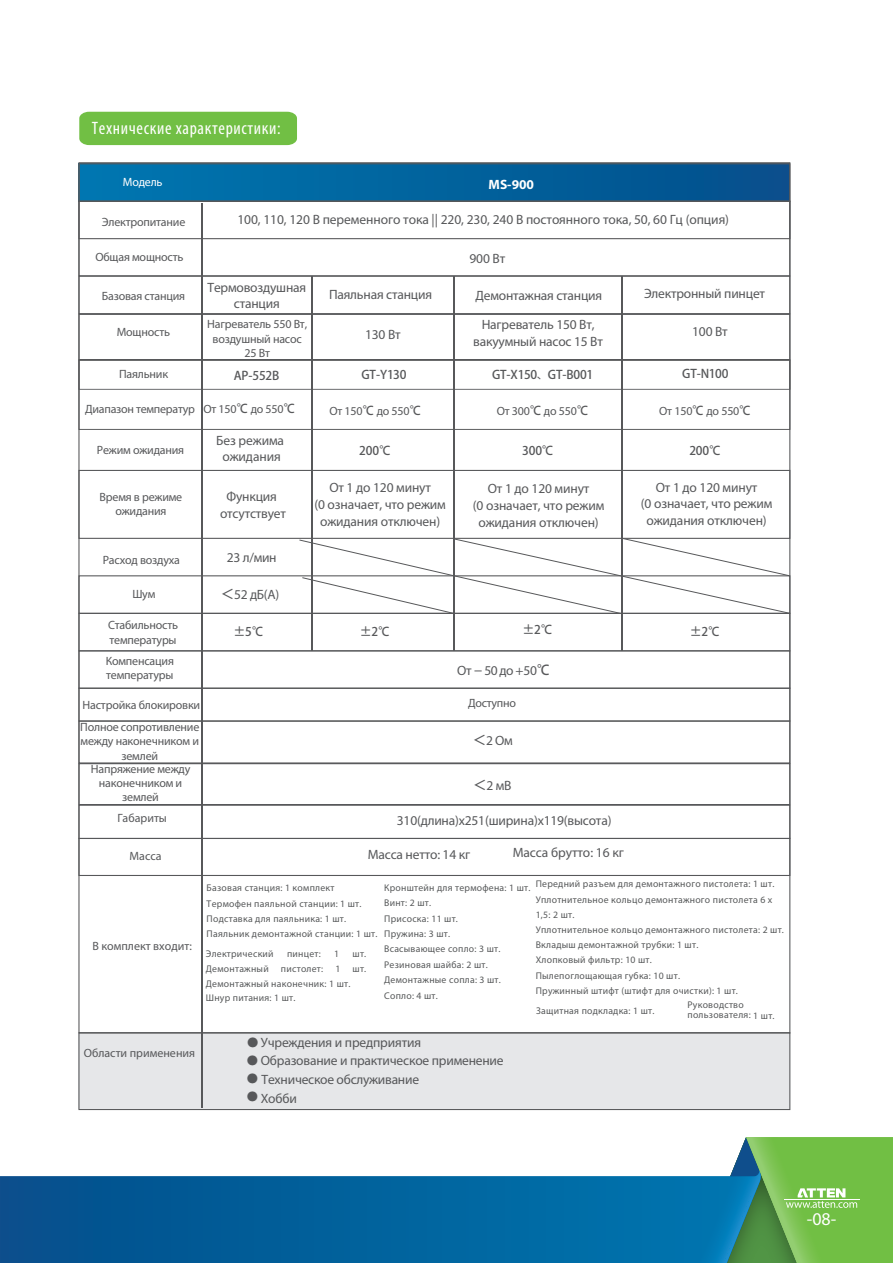
<style>
.page{position:relative;width:893px;height:1263px;background:#fff}
.page>*{position:absolute;margin:0;border:0;box-sizing:border-box;transform-origin:0 0}
.t1{font:condensed 18px "Myriad Pro";letter-spacing:.035em;color:#fff}
.t2{font:18px "Myriad Pro";color:#fff}
.t3{font:13.5px/16.8px "Myriad Pro";letter-spacing:-.015em;color:#57585a;text-align:center}
.t4{font:700 13.5px "Myriad Pro";color:#fff}
.t5{font:12px/14.4px "Myriad Pro";letter-spacing:-.015em;color:#57585a;text-align:center}
.t6{font:12px "Source Han Sans CN Regular G Bpc EUC H";letter-spacing:-.015em;color:#57585a}
.t7{font:12px "Myriad Pro";letter-spacing:-.015em;color:#fff}
.t8{font:9.75px/15.5px "Myriad Pro";letter-spacing:.025em;color:#57595a}
.s1{font-family:"Source Han Sans CN Regular G Bpc EUC H"}
.s2{font-family:"Source Han Sans CN Regular G Bpc EUC H";font-size:12px}
</style>
<div class="page">
<div style="left:79px;top:1034px;width:711px;height:75px;background:#e6e7e9"></div>
<div style="left:79px;top:112px;width:218px;height:33px;background:#71bf44"></div>
<svg style="left:0;top:1176px;width:648px;height:87px;background:#02609b"></svg>
<svg style="left:648px;top:1137px;width:245px;height:126px;background:#60ab7e"></svg>
<hr style="left:311px;top:276px;width:1px;height:375px;background:#57585a">
<hr style="left:453px;top:276px;width:1px;height:375px;background:#57585a">
<hr style="left:621px;top:276px;width:1px;height:375px;background:#57585a">
<div style="left:79px;top:164px;width:711px;height:37px;background:linear-gradient(to right,#0077b0,#044f8b)"></div>
<div style="left:78px;top:163px;width:712px;height:39px;border:1px solid #57585a"></div>
<div style="left:78px;top:201px;width:712px;height:38px;border:1px solid #57585a"></div>
<div style="left:78px;top:201px;width:712px;height:75px;border:1px solid #57585a"></div>
<div style="left:78px;top:276px;width:712px;height:38px;border:1px solid #57585a"></div>
<div style="left:78px;top:314px;width:712px;height:46px;border:1px solid #57585a"></div>
<div style="left:78px;top:360px;width:712px;height:30px;border:1px solid #57585a"></div>
<div style="left:78px;top:359px;width:712px;height:71px;border:1px solid #57585a"></div>
<div style="left:78px;top:470px;width:712px;height:69px;border:1px solid #57585a"></div>
<div style="left:78px;top:575px;width:712px;height:39px;border:1px solid #57585a"></div>
<div style="left:78px;top:650px;width:712px;height:39px;border:1px solid #57585a"></div>
<div style="left:78px;top:687px;width:712px;height:35px;border:1px solid #57585a"></div>
<div style="left:78px;top:720px;width:712px;height:44px;border:1px solid #57585a"></div>
<div style="left:78px;top:763px;width:712px;height:42px;border:1px solid #57585a"></div>
<hr style="left:202px;top:203px;width:1px;height:905px;background:#57585a">
<div style="left:78px;top:805px;width:712px;height:34px;border:1px solid #57585a"></div>
<div style="left:78px;top:838px;width:712px;height:195px;border:1px solid #57585a"></div>
<div style="left:78px;top:1032px;width:712px;height:78px;border:1px solid #57585a"></div>
<svg style="left:299px;top:538px;width:491px;height:76px"></svg>
<h1 class="t1" style="left:92px;top:117px;width:190px">Технические характеристики:</h1>
<p class="t7" style="left:123px;top:175px;width:41px">Модель</p>
<h2 class="t4" style="left:489px;top:176px;width:47px">MS-900</h2>
<p class="t5" style="left:102px;top:214px;width:85px">Электропитание</p>
<h2 class="t3" style="left:237px;top:211px;width:493px">100, 110, 120 В переменного тока || 220, 230, 240 В постоянного тока, 50, 60 Гц (опция)</h2>
<p class="t5" style="left:95px;top:250px;width:90px">Общая мощность</p>
<p class="t3" style="left:469px;top:250px;width:37px">900 Вт</p>
<p class="t5" style="left:102px;top:289px;width:85px">Базовая станция</p>
<p class="t5" style="left:117px;top:325px;width:55px">Мощность</p>
<h2 class="t3" style="left:207px;top:279px;width:100px;line-height:16.2px">Термовоздушная станция</h2>
<p class="t5" style="left:207px;top:317px;width:101px">Нагреватель 550 Вт, воздушный насос<br>25 Вт</p>
<h2 class="t3" style="left:329px;top:286px;width:105px">Паяльная станция</h2>
<h2 class="t3" style="left:365px;top:326px;width:37px">130 Вт</h2>
<h2 class="t3" style="left:475px;top:286px;width:128px">Демонтажная станция</h2>
<h2 class="t3" style="left:473px;top:317px;width:131px;line-height:16.2px">Нагреватель 150 Вт, вакуумный насос 15 Вт</h2>
<h2 class="t3" style="left:644px;top:285px;width:123px">Электронный пинцет</h2>
<h2 class="t3" style="left:692px;top:323px;width:37px">100 Вт</h2>
<p class="t5" style="left:119px;top:367px;width:51px">Паяльник</p>
<p class="t6" style="left:234px;top:369px;width:47px">AP-552B</p>
<p class="t6" style="left:361px;top:367px;width:47px">GT-Y130</p>
<p class="t6" style="left:492px;top:368px;width:103px">GT-X150、GT-B001</p>
<p class="t6" style="left:682px;top:366px;width:48px">GT-N100</p>
<p class="t5" style="left:85px;top:401px;width:111px">Диапазон температур</p>
<p class="t5" style="left:97px;top:442px;width:89px">Режим ожидания</p>
<p class="t5" style="left:100px;top:489px;width:84px">Время в режиме ожидания</p>
<p class="t5" style="left:203px;top:402px;width:94px">От 150<span class="s1">℃</span> до 550<span class="s1">℃</span></p>
<p class="t3" style="left:216px;top:432px;width:69px;line-height:16.2px">Без режима ожидания</p>
<p class="t6" style="left:359px;top:443px;width:33px">200℃</p>
<p class="t3" style="left:314px;top:479px;width:133px">От 1 до 120 минут<br>(0 означает, что режим ожидания отключен)</p>
<p class="t5" style="left:329px;top:404px;width:94px">От 150<span class="s1">℃</span> до 550<span class="s1">℃</span></p>
<p class="t5" style="left:497px;top:404px;width:94px">От 300<span class="s1">℃</span> до 550<span class="s1">℃</span></p>
<p class="t5" style="left:659px;top:404px;width:94px">От 150<span class="s1">℃</span> до 550<span class="s1">℃</span></p>
<p class="t6" style="left:522px;top:443px;width:33px">300℃</p>
<p class="t6" style="left:689px;top:443px;width:33px">200℃</p>
<h2 class="t3" style="left:641px;top:478px;width:133px">От 1 до 120 минут<br>(0 означает, что режим ожидания отключен)</h2>
<h2 class="t3" style="left:473px;top:480px;width:133px">От 1 до 120 минут<br>(0 означает, что режим ожидания отключен)</h2>
<p class="t3" style="left:220px;top:488px;width:68px;line-height:16.2px">Функция отсутствует</p>
<p class="t5" style="left:103px;top:552px;width:79px">Расход воздуха</p>
<p class="t5" style="left:132px;top:587px;width:25px">Шум</p>
<p class="t5" style="left:108px;top:618px;width:72px;text-align:left">Стабильность температуры</p>
<p class="t5" style="left:106px;top:654px;width:70px;text-align:left">Компенсация температуры</p>
<p class="t5" style="left:80px;top:694px;width:121px;line-height:22px;text-align:left">Настройка блокировки<br>Полное сопротивление</p>
<p class="t5" style="left:81px;top:734px;width:120px">между наконечником и землей</p>
<p class="t5" style="left:91px;top:761px;width:101px">Напряжение между наконечником и землей</p>
<p class="t5" style="left:117px;top:811px;width:51px">Габариты</p>
<p class="t5" style="left:130px;top:848px;width:33px">Масса</p>
<p class="t3" style="left:227px;top:548px;width:51px">23 л/мин</p>
<p class="t3" style="left:221px;top:586px;width:60px"><span class="s1">＜</span>52 дБ(А)</p>
<p class="t6" style="left:234px;top:624px;width:32px">±5℃</p>
<p class="t6" style="left:360px;top:624px;width:32px">±2℃</p>
<p class="t6" style="left:690px;top:624px;width:32px">±2℃</p>
<p class="t6" style="left:523px;top:622px;width:32px">±2℃</p>
<p class="t3" style="left:457px;top:662px;width:95px">От<span class="s1">﹣</span>50 до +50<span class="s1">℃</span></p>
<p class="t5" style="left:468px;top:696px;width:49px">Доступно</p>
<p class="t3" style="left:473px;top:732px;width:41px"><span class="s1">＜</span>2 Ом</p>
<p class="t3" style="left:473px;top:777px;width:40px"><span class="s1">＜</span>2 мВ</p>
<p class="t3" style="left:397px;top:812px;width:216px">310(длина)x251(ширина)x119(высота)</p>
<p class="t3" style="left:368px;top:846px;width:104px">Масса нетто: 14 кг</p>
<p class="t3" style="left:513px;top:844px;width:113px">Масса брутто: 16 кг</p>
<p class="t5" style="left:92px;top:938px;width:101px">В комплект входит:</p>
<p class="t5" style="left:84px;top:1045px;width:113px">Области применения</p>
<p class="t8" style="left:384px;top:880px;width:148px">Кронштейн для термофена: 1 шт.<br>Винт: 2 шт.<br>Присоска: 11 шт.<br>Пружина: 3 шт.<br>Всасывающее сопло: 3 шт.<br>Резиновая шайба: 2 шт.<br>Демонтажные сопла: 3 шт.<br>Сопло: 4 шт.</p>
<p class="t8" style="left:536px;top:876px;width:250px">Передний разъем для демонтажного пистолета: 1 шт.<br>Уплотнительное кольцо демонтажного пистолета 6 х 1,5: 2 шт.<br>Уплотнительное кольцо демонтажного пистолета: 2 шт.<br>Вкладыш демонтажной трубки: 1 шт.<br>Хлопковый фильтр: 10 шт.<br>Пылепоглощающая губка: 10 шт.<br>Пружинный штифт (штифт для очистки): 1 шт.</p>
<p class="t8" style="left:536px;top:1003px;width:120px">Защитная подкладка: 1 шт.</p>
<p class="t8" style="left:207px;top:880px;width:172px">Базовая станция: 1 комплект<br>Термофен паяльной станции: 1 шт.<br>Подставка для паяльника: 1 шт.<br>Паяльник демонтажной станции: 1 шт.</p>
<p class="t8" style="left:206px;top:946px;width:69px">Электрический</p>
<p class="t8" style="left:287px;top:946px;width:35px">пинцет:</p>
<p class="t8" style="left:334px;top:946px;width:7px">1</p>
<p class="t8" style="left:206px;top:947px;width:162px;line-height:14.7px;text-indent:147px">шт.<br>Демонтажный пистолет: 1 шт.<br>Демонтажный наконечник: 1 шт.<br>Шнур питания: 1 шт.</p>
<p class="t8" style="left:687px;top:1000px;width:89px;line-height:9.8px">Руководство пользователя: 1 шт.</p>
<p class="t6" style="left:247px;top:1035px;width:13px">●</p>
<h2 class="t3" style="left:261px;top:1033px;width:162px">Учреждения и предприятия</h2>
<h2 class="t3" style="left:246px;top:1051px;width:259px"><span class="s2">●</span> Образование и практическое применение</h2>
<h2 class="t3" style="left:246px;top:1071px;width:174px"><span class="s2">●</span> Техническое обслуживание</h2>
<h2 class="t3" style="left:246px;top:1090px;width:52px"><span class="s2">●</span> Хобби</h2>
<p class="t2" style="left:807px;top:1207px;width:31px">-08-</p>
</div>
